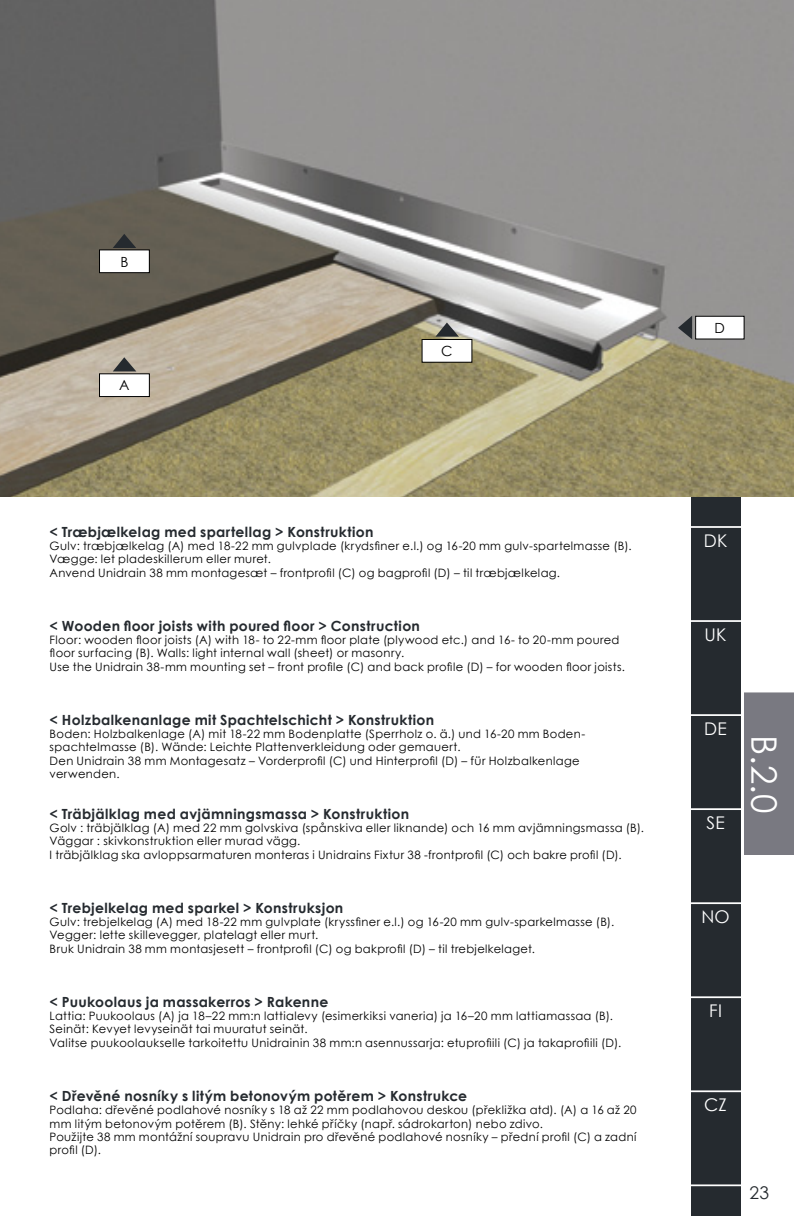
<style>
.page{position:relative;width:794px;height:1216px;background:#fff}
.page>*{position:absolute;margin:0;border:0;box-sizing:border-box;transform-origin:0 0}
.t1{font:35px "Century Gothic";color:#fff}
.t2{font:17.5px "Century Gothic";letter-spacing:.015em;color:#fff}
.t3{font:17.5px "Century Gothic";color:#252a2f}
.t4{font:700 14px "Century Gothic";letter-spacing:.02em;color:#252a2f}
.t5{font:14px "Century Gothic";color:#000}
.t6{font:11.55px/13.3px "Century Gothic";letter-spacing:.03em;color:#000}
</style>
<div class="page">
<div style="left:744px;top:692px;width:50px;height:163px;background:#797981"></div>
<div style="left:691px;top:0;width:49px;height:1215px;background:#252a2f"></div>
<img style="left:0;top:0;width:794px;height:496px">
<div style="left:99px;top:374px;width:50px;height:22px;background:#fff"></div>
<div style="left:99px;top:373px;width:51px;height:24px;border:1px solid #000"></div>
<svg style="left:113px;top:357px;width:23px;height:14px"></svg>
<div style="left:99px;top:250px;width:50px;height:23px;background:#fff"></div>
<div style="left:99px;top:250px;width:51px;height:23px;border:1px solid #000"></div>
<svg style="left:113px;top:234px;width:23px;height:14px"></svg>
<div style="left:422px;top:339px;width:50px;height:23px;background:#fff"></div>
<div style="left:422px;top:339px;width:50px;height:23px;border:1px solid #000"></div>
<svg style="left:435px;top:322px;width:24px;height:15px"></svg>
<div style="left:695px;top:316px;width:49px;height:23px;background:#fff"></div>
<div style="left:695px;top:316px;width:49px;height:23px;border:1px solid #000"></div>
<svg style="left:678px;top:316px;width:14px;height:23px"></svg>
<hr style="left:689px;top:1184px;width:53px;height:2px;background:#fff">
<hr style="left:689px;top:526px;width:53px;height:2px;background:#fff">
<hr style="left:689px;top:620px;width:53px;height:2px;background:#fff">
<hr style="left:689px;top:714px;width:53px;height:2px;background:#fff">
<hr style="left:689px;top:808px;width:53px;height:2px;background:#fff">
<hr style="left:689px;top:902px;width:53px;height:2px;background:#fff">
<hr style="left:689px;top:996px;width:53px;height:2px;background:#fff">
<hr style="left:689px;top:1090px;width:53px;height:2px;background:#fff">
<p class="t5" style="left:120px;top:252px;width:10px">B</p>
<p class="t5" style="left:119px;top:375px;width:12px">A</p>
<p class="t5" style="left:441px;top:341px;width:13px">C</p>
<p class="t4" style="left:50px;top:521px;width:325px">&lt; Træbjælkelag med spartellag &gt; Konstruktion</p>
<p class="t6" style="left:50px;top:539px;width:583px">Gulv: træbjælkelag (A) med 18-22 mm gulvplade (krydsfiner e.l.) og 16-20 mm gulv-spartelmasse (B).<br>Vægge: let pladeskillerum eller muret.<br>Anvend Unidrain 38 mm montagesæt – frontprofil (C) og bagprofil (D) – til træbjælkelag.</p>
<p class="t4" style="left:50px;top:615px;width:372px">&lt; Wooden floor joists with poured floor &gt; Construction</p>
<p class="t6" style="left:50px;top:633px;width:577px">Floor: wooden floor joists (A) with 18- to 22-mm floor plate (plywood etc.) and 16- to 20-mm poured floor surfacing (B). Walls: light internal wall (sheet) or masonry.<br>Use the Unidrain 38-mm mounting set – front profile (C) and back profile (D) – for wooden floor joists.</p>
<p class="t4" style="left:50px;top:709px;width:386px">&lt; Holzbalkenanlage mit Spachtelschicht &gt; Konstruktion</p>
<p class="t6" style="left:50px;top:727px;width:537px">Boden: Holzbalkenlage (A) mit 18-22 mm Bodenplatte (Sperrholz o. ä.) und 16-20 mm Boden&shy;spachtelmasse (B). Wände: Leichte Plattenverkleidung oder gemauert.<br>Den Unidrain 38 mm Montagesatz – Vorderprofil (C) und Hinterprofil (D) – für Holzbalkenlage verwenden.</p>
<p class="t4" style="left:50px;top:803px;width:361px">&lt; Träbjälklag med avjämningsmassa &gt; Konstruktion</p>
<p class="t6" style="left:50px;top:821px;width:596px">Golv : träbjälklag (A) med 22 mm golvskiva (spånskiva eller liknande) och 16 mm avjämningsmassa (B).<br>Väggar : skivkonstruktion eller murad vägg.<br>I träbjälklag ska avloppsarmaturen monteras i Unidrains Fixtur 38 -frontprofil (C) och bakre profil (D).</p>
<p class="t4" style="left:50px;top:897px;width:295px">&lt; Trebjelkelag med sparkel &gt; Konstruksjon</p>
<p class="t6" style="left:50px;top:915px;width:566px">Gulv: trebjelkelag (A) med 18-22 mm gulvplate (kryssfiner e.l.) og 16-20 mm gulv-sparkelmasse (B).<br>Vegger: lette skillevegger, platelagt eller murt.<br>Bruk Unidrain 38 mm montasjesett – frontprofil (C) og bakprofil (D) – til trebjelkelaget.</p>
<p class="t4" style="left:50px;top:991px;width:280px">&lt; Puukoolaus ja massakerros &gt; Rakenne</p>
<p class="t6" style="left:50px;top:1009px;width:573px">Lattia: Puukoolaus (A) ja 18–22 mm:n lattialevy (esimerkiksi vaneria) ja 16–20 mm lattiamassaa (B).<br>Seinät: Kevyet levyseinät tai muuratut seinät.<br>Valitse puukoolaukselle tarkoitettu Unidrainin 38 mm:n asennussarja: etuprofiili (C) ja takaprofiili (D).</p>
<p class="t4" style="left:50px;top:1085px;width:419px">&lt; Dřevěné nosníky s litým betonovým potěrem &gt; Konstrukce</p>
<p class="t6" style="left:50px;top:1103px;width:588px">Podlaha: dřevěné podlahové nosníky s 18 až 22 mm podlahovou deskou (překližka atd). (A) a 16 až 20 mm litým betonovým potěrem (B). Stěny: lehké příčky (např. sádrokarton) nebo zdivo.<br>Použijte 38 mm montážní soupravu Unidrain pro dřevěné podlahové nosníky – přední profil (C) a zadní profil (D).</p>
<p class="t5" style="left:714px;top:318px;width:12px">D</p>
<h2 class="t2" style="left:703px;top:528px;width:25px">DK</h2>
<h2 class="t2" style="left:704px;top:622px;width:24px">UK</h2>
<h2 class="t2" style="left:704px;top:716px;width:24px">DE</h2>
<h2 class="t2" style="left:706px;top:810px;width:20px">SE</h2>
<h1 class="t1" style="left:788px;top:734px;width:80px;rotate:90deg">B.2.0</h1>
<h2 class="t2" style="left:701px;top:904px;width:30px">NO</h2>
<h2 class="t2" style="left:709px;top:998px;width:14px">FI</h2>
<h2 class="t2" style="left:704px;top:1092px;width:24px">CZ</h2>
<h2 class="t3" style="left:749px;top:1180px;width:21px">23</h2>
</div>
